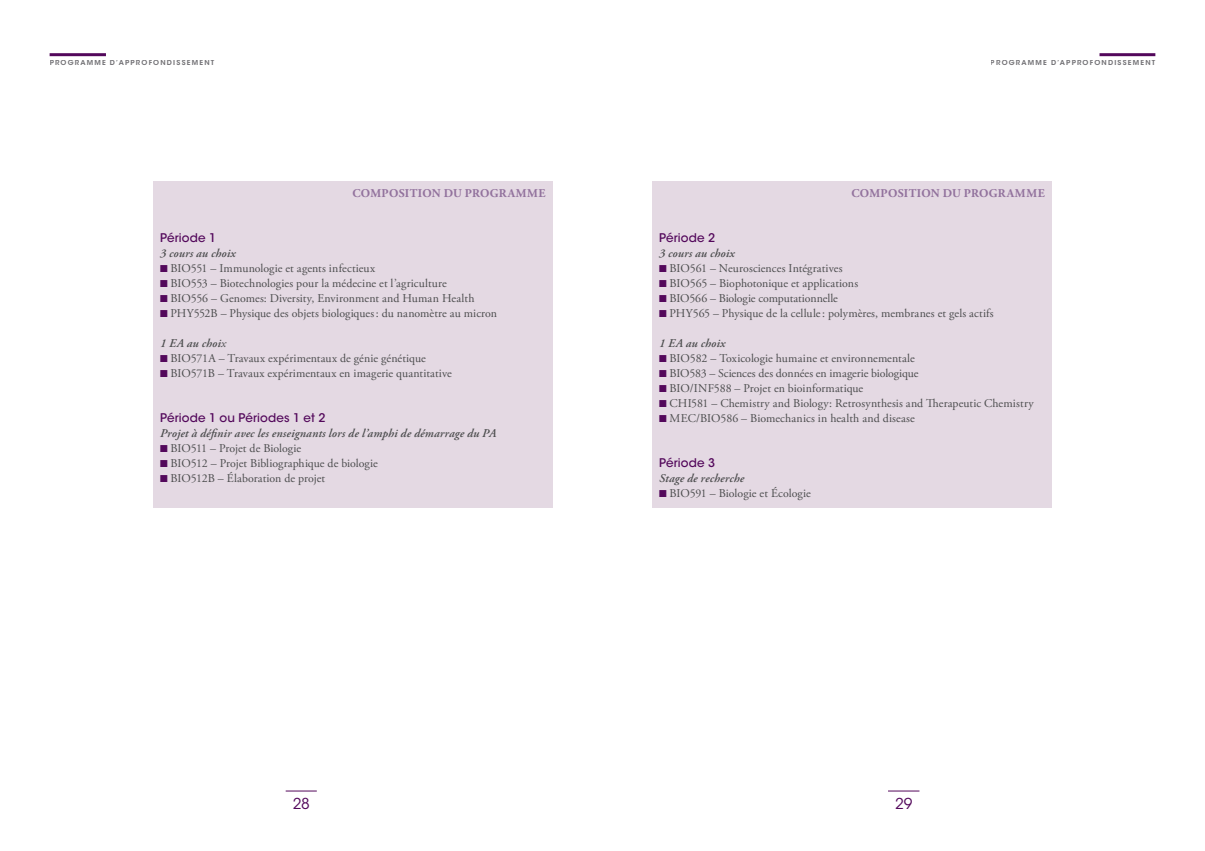
<style>
.page{position:relative;width:1205px;height:851px;background:#fff}
.page>*{position:absolute;margin:0;border:0;box-sizing:border-box;transform-origin:0 0}
.t1{font:15px "ITC Avant Garde Std";color:#53085b}
.t2{font:11.88px "Adobe Garamond Pro";color:#4b4c4d}
.t3{font:italic 600 11.88px "Adobe Garamond Pro";letter-spacing:.015em;color:#4b4c4d}
.t4{font:500 11.88px "ITC Avant Garde Std";letter-spacing:.01em;color:#53085b}
.t5{font:700 11.88px "Adobe Garamond Pro";letter-spacing:.025em;color:#92729d}
.t6{font:600 7px "ITC Avant Garde Std";letter-spacing:.17em;color:#717074}
.s1{color:#53085b}
.s2{font-weight:400}
</style>
<div class="page">
<hr style="left:50px;top:53px;width:56px;height:3px;background:#53085b">
<hr style="left:1099px;top:53px;width:56px;height:3px;background:#53085b">
<hr style="left:888px;top:790px;width:31px;height:1px;background:#53085b">
<hr style="left:286px;top:790px;width:31px;height:1px;background:#53085b">
<div style="left:652px;top:181px;width:400px;height:326px;background:#e4d9e3"></div>
<div style="left:153px;top:181px;width:400px;height:326px;background:#e4d9e3"></div>
<p class="t6" style="left:50px;top:58px;width:166px">PROGRAMME D’APPROFONDISSEMENT</p>
<p class="t6" style="left:990px;top:58px;width:166px">PROGRAMME D’APPROFONDISSEMENT</p>
<p class="t5" style="left:352px;top:186px;width:195px">COMPOSITION DU PROGRAMME</p>
<p class="t4" style="left:160px;top:230px;width:57px">Période 1</p>
<p class="t3" style="left:160px;top:246px;width:77px">3 cours au choix</p>
<p class="t2" style="left:160px;top:261px;width:217px"><span class="s1">■</span> BIO551 – Immunologie et agents infectieux</p>
<p class="t2" style="left:160px;top:276px;width:288px"><span class="s1">■</span> BIO553 – Biotechnologies pour la médecine et l’agriculture</p>
<p class="t2" style="left:160px;top:291px;width:316px"><span class="s1">■</span> BIO556 – Genomes: Diversity, Environment and Human Health</p>
<p class="t2" style="left:160px;top:306px;width:338px"><span class="s1">■</span> PHY552B – Physique des objets biologiques: du nanomètre au micron</p>
<p class="t3" style="left:160px;top:336px;width:67px">1 EA au choi<span class="s2">x</span></p>
<p class="t2" style="left:160px;top:351px;width:267px"><span class="s1">■</span> BIO571A – Travaux expérimentaux de génie génétique</p>
<p class="t2" style="left:160px;top:366px;width:293px"><span class="s1">■</span> BIO571B – Travaux expérimentaux en imagerie quantitative</p>
<p class="t4" style="left:160px;top:410px;width:167px">Période 1 ou Périodes 1 et 2</p>
<p class="t3" style="left:160px;top:426px;width:338px">Projet à définir avec les enseignants lors de l’amphi de démarrage du PA</p>
<p class="t2" style="left:160px;top:441px;width:142px"><span class="s1">■</span> BIO511 – Projet de Biologie</p>
<p class="t2" style="left:160px;top:456px;width:219px"><span class="s1">■</span> BIO512 – Projet Bibliographique de biologie</p>
<p class="t2" style="left:160px;top:471px;width:167px"><span class="s1">■</span> BIO512B – Élaboration de projet</p>
<p class="t5" style="left:851px;top:186px;width:195px">COMPOSITION DU PROGRAMME</p>
<p class="t4" style="left:659px;top:230px;width:57px">Période 2</p>
<p class="t3" style="left:659px;top:246px;width:77px">3 cours au choix</p>
<p class="t2" style="left:659px;top:261px;width:185px"><span class="s1">■</span> BIO561 – Neurosciences Intégratives</p>
<p class="t2" style="left:659px;top:276px;width:200px"><span class="s1">■</span> BIO565 – Biophotonique et applications</p>
<p class="t2" style="left:659px;top:291px;width:180px"><span class="s1">■</span> BIO566 – Biologie computationnelle</p>
<p class="t2" style="left:659px;top:306px;width:336px"><span class="s1">■</span> PHY565 – Physique de la cellule: polymères, membranes et gels actifs</p>
<p class="t3" style="left:659px;top:336px;width:68px">1 EA au choix</p>
<p class="t2" style="left:659px;top:351px;width:257px"><span class="s1">■</span> BIO582 – Toxicologie humaine et environnementale</p>
<p class="t2" style="left:659px;top:366px;width:261px"><span class="s1">■</span> BIO583 – Sciences des données en imagerie biologique</p>
<p class="t2" style="left:659px;top:381px;width:206px"><span class="s1">■</span> BIO/INF588 – Projet en bioinformatique</p>
<p class="t2" style="left:659px;top:396px;width:376px"><span class="s1">■</span> CHI581 – Chemistry and Biology: Retrosynthesis and Therapeutic Chemistry</p>
<p class="t2" style="left:659px;top:411px;width:257px"><span class="s1">■</span> MEC/BIO586 – Biomechanics in health and disease</p>
<p class="t4" style="left:659px;top:455px;width:57px">Période 3</p>
<p class="t3" style="left:659px;top:471px;width:86px">Stage de recherche</p>
<p class="t2" style="left:659px;top:486px;width:153px"><span class="s1">■</span> BIO591 – Biologie et Écologie</p>
<p class="t1" style="left:293px;top:794px;width:18px">28</p>
<p class="t1" style="left:895px;top:794px;width:19px">29</p>
</div>
